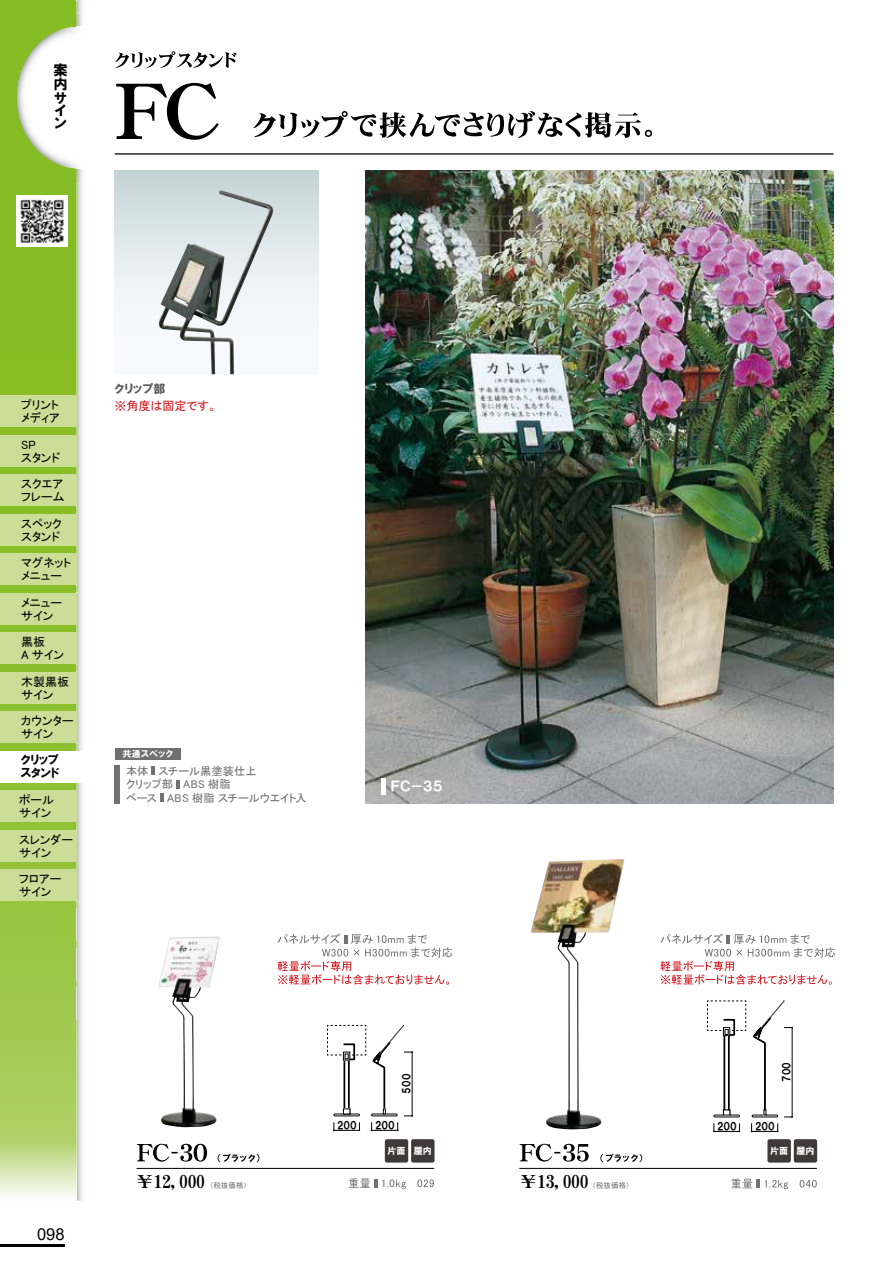
<style>
.page{position:relative;width:893px;height:1263px;background:#fff}
.page>*{position:absolute;margin:0;border:0;box-sizing:border-box;transform-origin:0 0}
.t1{font:18px "DFHS Mincho W9 WIN RKSJ H";letter-spacing:-.025em;color:#000}
.t2{font:16.5px "Arial";color:#000}
.t3{font:14.25px/14.2px "HGP Soei Kakugothic UB";color:#000;text-align:justify}
.t4{font:13.5px "HGP Soei Kakugothic UB";color:#fff}
.t5{font:12px/12.8px "MS P Gothic";color:#000}
.t6{font:12px "MS P Gothic";color:#d0121b}
.t7{font:12px/12.8px "HGP Soei Kakugothic UB";color:#000}
.t8{font:12px "HGP Soei Kakugothic UB";letter-spacing:.02em;color:#595757}
.t9{font:11.25px/13.5px "MS P Gothic";color:#727171}
.t10{font:10.5px "HGP Soei Kakugothic UB";color:#000}
.t11{font:9px "HGP Soei Kakugothic UB";letter-spacing:.05em;color:#fff}
.t12{font:7.5px "MS P Gothic";letter-spacing:.015em;color:#727171}
</style>
<div class="page">
<img style="left:0;top:0;width:835px;height:1201px">
<hr style="left:0;top:1244px;width:65px;height:3px;background:#000">
<p class="t3" style="left:53px;top:63px;width:15px">案内サ</p>
<p class="t3" style="left:53px;top:105px;width:15px;line-height:13px">イン</p>
<p class="t5" style="left:21px;top:399px;width:40px">プリントメディア</p>
<p class="t5" style="left:21px;top:438px;width:40px">SP<br>スタンド</p>
<p class="t5" style="left:21px;top:478px;width:45px">スクエアフレーム</p>
<p class="t5" style="left:21px;top:517px;width:42px">スペックスタンド</p>
<p class="t5" style="left:21px;top:557px;width:51px">マグネットメニュー</p>
<p class="t5" style="left:21px;top:596px;width:42px">メニューサイン</p>
<p class="t5" style="left:21px;top:636px;width:44px">黒板<br>A サイン</p>
<p class="t5" style="left:21px;top:675px;width:50px">木製黒板サイン</p>
<p class="t5" style="left:21px;top:715px;width:54px">カウンターサイン</p>
<p class="t7" style="left:21px;top:754px;width:40px">クリップスタンド</p>
<p class="t5" style="left:19px;top:794px;width:36px">ポールサイン</p>
<p class="t5" style="left:19px;top:833px;width:55px">スレンダーサイン</p>
<p class="t5" style="left:19px;top:873px;width:44px">フロアーサイン</p>
<p class="t8" style="left:115px;top:383px;width:52px">クリップ部</p>
<p class="t6" style="left:115px;top:400px;width:104px">※角度は固定です。</p>
<p class="t11" style="left:122px;top:750px;width:52px">共通スペック</p>
<p class="t9" style="left:126px;top:764px;width:182px">本体 スチール黒塗装仕上<br>クリップ部 ABS 樹脂<br>ベース ABS 樹脂 スチールウエイト入</p>
<p class="t4" style="left:391px;top:780px;width:53px">ＦＣ－３５</p>
<h2 class="t2" style="left:37px;top:1223px;width:29px">098</h2>
<p class="t10" style="left:401px;top:1093px;width:21px;rotate:-90deg">500</p>
<p class="t10" style="left:337px;top:1119px;width:21px">200</p>
<p class="t10" style="left:375px;top:1119px;width:21px">200</p>
<p class="t10" style="left:781px;top:1082px;width:21px;rotate:-90deg">700</p>
<p class="t10" style="left:717px;top:1120px;width:21px">200</p>
<p class="t10" style="left:755px;top:1120px;width:21px">200</p>
<p class="t11" style="left:388px;top:1146px;width:46px">片面 屋内</p>
<p class="t11" style="left:770px;top:1146px;width:46px">片面 屋内</p>
<h1 class="t1" style="left:136px;top:1173px;width:71px">￥12,000</h1>
<h1 class="t1" style="left:520px;top:1173px;width:71px">￥13,000</h1>
<p class="t12" style="left:206px;top:1181px;width:42px">　(税抜価格)</p>
<p class="t12" style="left:588px;top:1182px;width:42px">　(税抜価格)</p>
</div>
